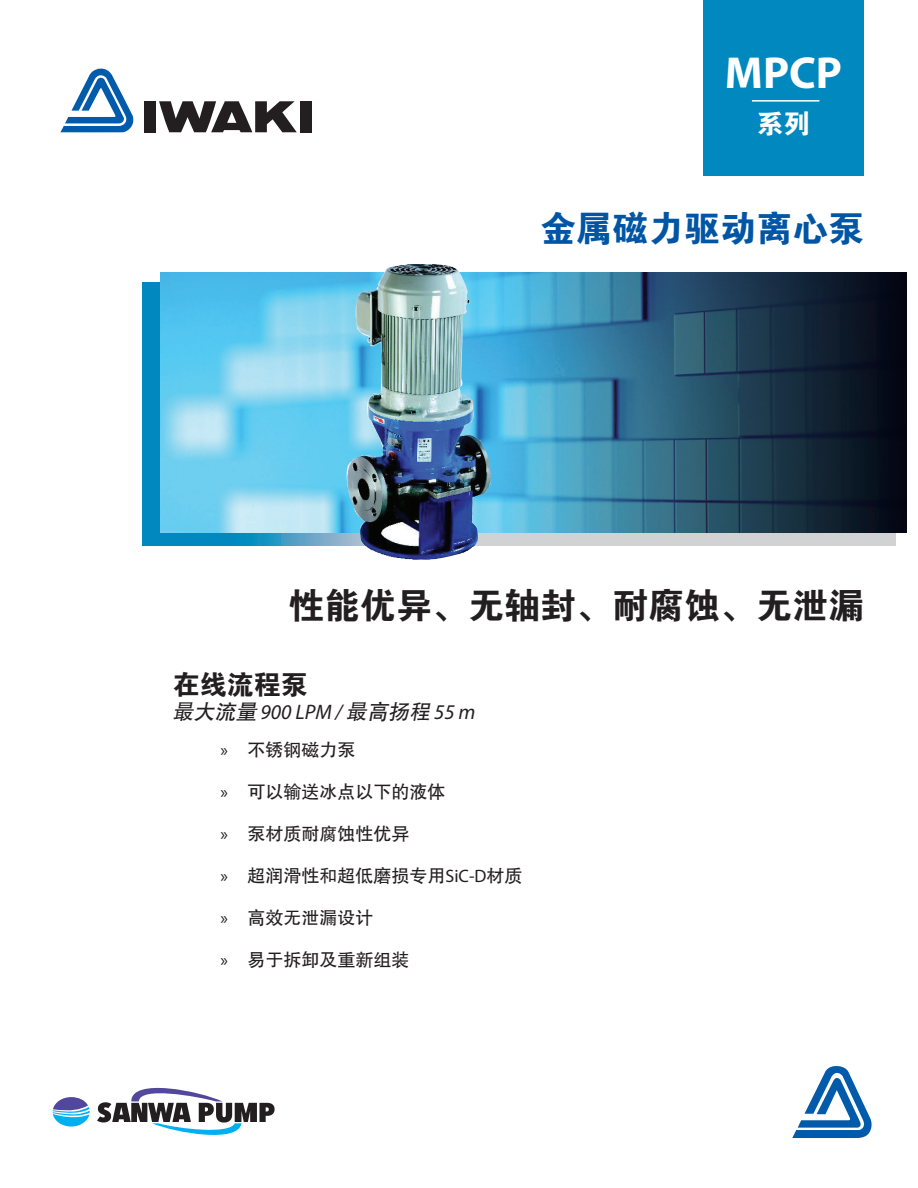
<style>
.page{position:relative;width:918px;height:1188px;background:#fff}
.page>*{position:absolute;margin:0;border:0;box-sizing:border-box;transform-origin:0 0}
.t1{font:700 45px "Myriad Pro";color:#fff}
.t2{font:36px "FZDHTJW GB1 0";color:#231f20}
.t3{font:36px "FZDHTJW GB1 0";color:#0155a5}
.t4{font:27px "FZDHTJW GB1 0";color:#231f20}
.t5{font:27px "FZDHTJW GB1 0";color:#fff}
.t6{font:italic 21px "Myriad Pro";color:#231f20}
.t7{font:18px "FZHTJW GB1 0";color:#231f20}
.s1{font-family:"FZHTJW GB1 0"}
.s2{font-family:"Myriad Pro"}
</style>
<div class="page">
<svg style="left:142px;top:282px;width:753px;height:264px;background:#60aac9"></svg>
<img style="left:161px;top:273px;width:745px;height:260px">
<div style="left:703px;top:0;width:161px;height:175px;background:#0088bf"></div>
<hr style="left:752px;top:100px;width:67px;height:2px;background:#fff">
<img style="left:343px;top:264px;width:150px;height:296px">
<svg style="left:60px;top:68px;width:74px;height:64px"></svg>
<svg style="left:159px;top:101px;width:138px;height:31px"></svg>
<div style="left:300px;top:101px;width:11px;height:31px;background:#231f20"></div>
<div style="left:144px;top:101px;width:12px;height:31px;background:#231f20"></div>
<svg style="left:53px;top:1097px;width:37px;height:30px"></svg>
<svg style="left:97px;top:1087px;width:178px;height:48px"></svg>
<svg style="left:792px;top:1066px;width:80px;height:72px"></svg>
<p class="t1" style="left:725px;top:43px;width:119px">MPCP</p>
<p class="t5" style="left:757px;top:109px;width:55px">系列</p>
<p class="t3" style="left:540px;top:208px;width:325px">金属磁力驱动离心泵</p>
<p class="t2" style="left:288px;top:586px;width:577px">性能优异、无轴封、耐腐蚀、无泄漏</p>
<p class="t4" style="left:173px;top:670px;width:136px">在线流程泵</p>
<p class="t6" style="left:173px;top:699px;width:304px"><span class="s1">最大流量</span> 9 0 0 L P M / <span class="s1">最高扬程</span> 5 5 m</p>
<p class="t7" style="left:220px;top:740px;width:136px"><span class="s2">»</span> 不锈钢磁力泵</p>
<p class="t7" style="left:220px;top:782px;width:226px"><span class="s2">»</span> 可以输送冰点以下的液体</p>
<p class="t7" style="left:220px;top:824px;width:190px"><span class="s2">»</span> 泵材质耐腐蚀性优异</p>
<p class="t7" style="left:220px;top:866px;width:304px"><span class="s2">»</span> 超润滑性和超低磨损专用<span class="s2">SiC-D</span>材质</p>
<p class="t7" style="left:220px;top:908px;width:154px"><span class="s2">»</span> 高效无泄漏设计</p>
<p class="t7" style="left:220px;top:950px;width:190px"><span class="s2">»</span> 易于拆卸及重新组装</p>
</div>
